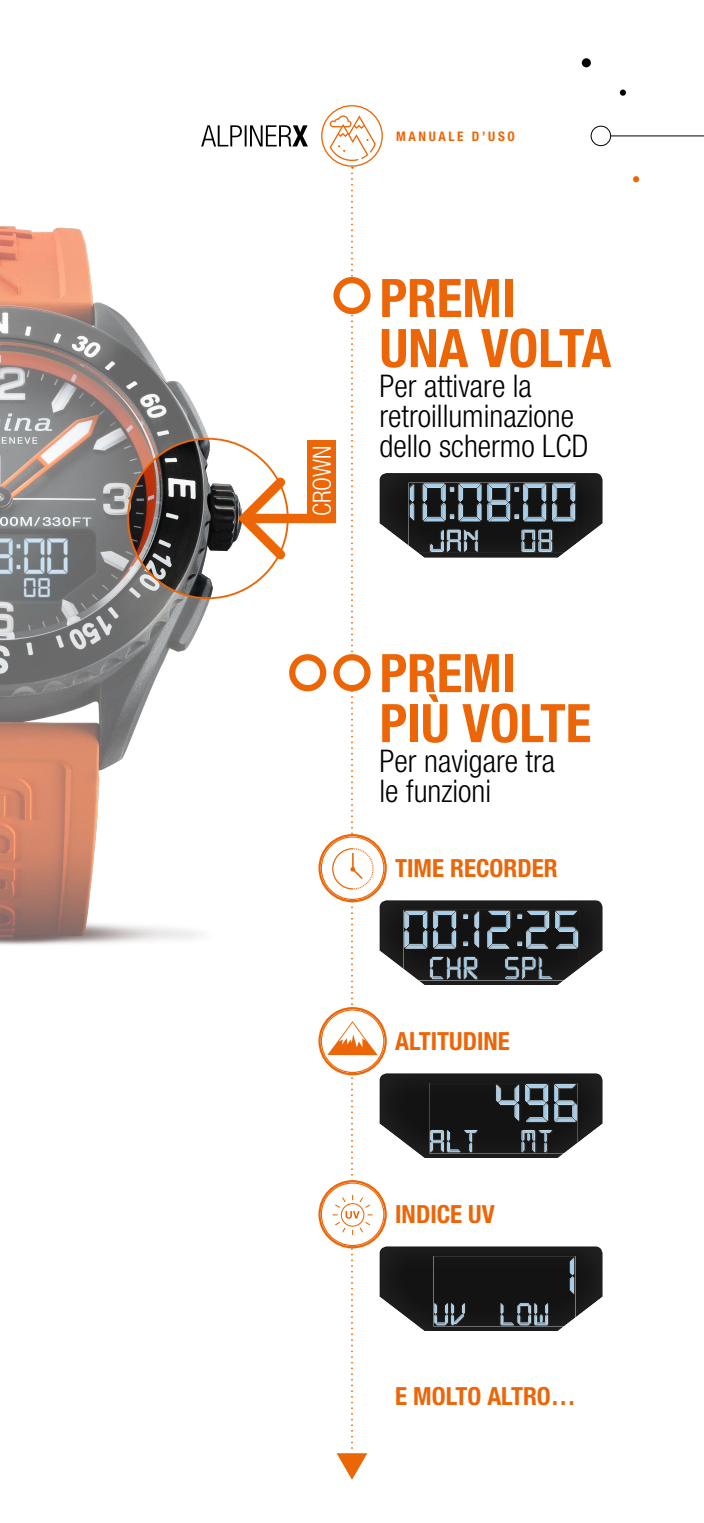
<style>
.page{position:relative;width:704px;height:1523px;background:#fff}
.page>*{position:absolute;margin:0;border:0;box-sizing:border-box;transform-origin:0 0}
.t1{font:700 condensed 53.12px/50px "Helvetica Neue LT Pro";color:#ec6608}
.t2{font:300 condensed 31.25px/30px "Helvetica Neue LT Pro";color:#000}
.t3{font:700 condensed 25px "Helvetica Neue LT Pro";color:#ec6608}
.t4{font:300 condensed 25px "Helvetica Neue LT Pro";color:#fff}
.t5{font:700 condensed 13.19px "Helvetica Neue LT Pro";letter-spacing:.2em;color:#ec6608}
</style>
<div class="page">
<img style="left:0;top:226px;width:222px;height:719px">
<img style="left:128px;top:439px;width:134px;height:159px">
<svg style="left:292px;top:657px;width:31px;height:31px"></svg>
<div style="left:289px;top:654px;width:37px;height:37px;border:6px solid #ec6608;border-radius:50%"></div>
<svg style="left:201px;top:125px;width:107px;height:21px"></svg>
<div style="left:581px;top:58px;width:9px;height:9px;background:#000;border-radius:50%"></div>
<svg style="left:619px;top:90px;width:6px;height:6px"></svg>
<div style="left:590px;top:126px;width:20px;height:20px;border:1px solid #000;border-radius:50%"></div>
<hr style="left:610px;top:136px;width:93px;height:1px;background:#000">
<svg style="left:633px;top:176px;width:5px;height:6px"></svg>
<div style="left:373px;top:895px;width:234px;height:90px;background:linear-gradient(to bottom,#fff,#fff)"></div>
<div style="left:373px;top:1068px;width:234px;height:90px;background:linear-gradient(to bottom,#fff,#fff)"></div>
<div style="left:373px;top:1241px;width:234px;height:90px;background:linear-gradient(to bottom,#fff,#fff)"></div>
<svg style="left:231px;top:469px;width:62px;height:99px"></svg>
<div style="left:247px;top:514px;width:89px;height:9px;background:#ec6608"></div>
<div style="left:307px;top:440px;width:29px;height:81px;background:#ec6608"></div>
<div style="left:373px;top:468px;width:234px;height:90px;background:linear-gradient(to bottom,#fff,#fff)"></div>
<svg style="left:320px;top:105px;width:282px;height:1374px"></svg>
<p class="t5" style="left:396px;top:128px;width:120px">MANUALE D’USO</p>
<p class="t4" style="left:307px;top:516px;width:72px;rotate:-90deg">CROWN</p>
<h1 class="t1" style="left:379px;top:272px;width:233px">PREMI<br>UNA VOLTA</h1>
<p class="t2" style="left:379px;top:371px;width:210px">Per attivare la retroilluminazione dello schermo LCD</p>
<h1 class="t1" style="left:379px;top:647px;width:213px">PREMI<br>PIÙ VOLTE</h1>
<p class="t2" style="left:379px;top:746px;width:177px">Per navigare tra le funzioni</p>
<p class="t3" style="left:395px;top:853px;width:164px">TIME RECORDER</p>
<p class="t3" style="left:395px;top:1026px;width:116px">ALTITUDINE</p>
<p class="t3" style="left:395px;top:1199px;width:101px">INDICE UV</p>
<p class="t3" style="left:395px;top:1380px;width:182px">E MOLTO ALTRO…</p>
</div>
